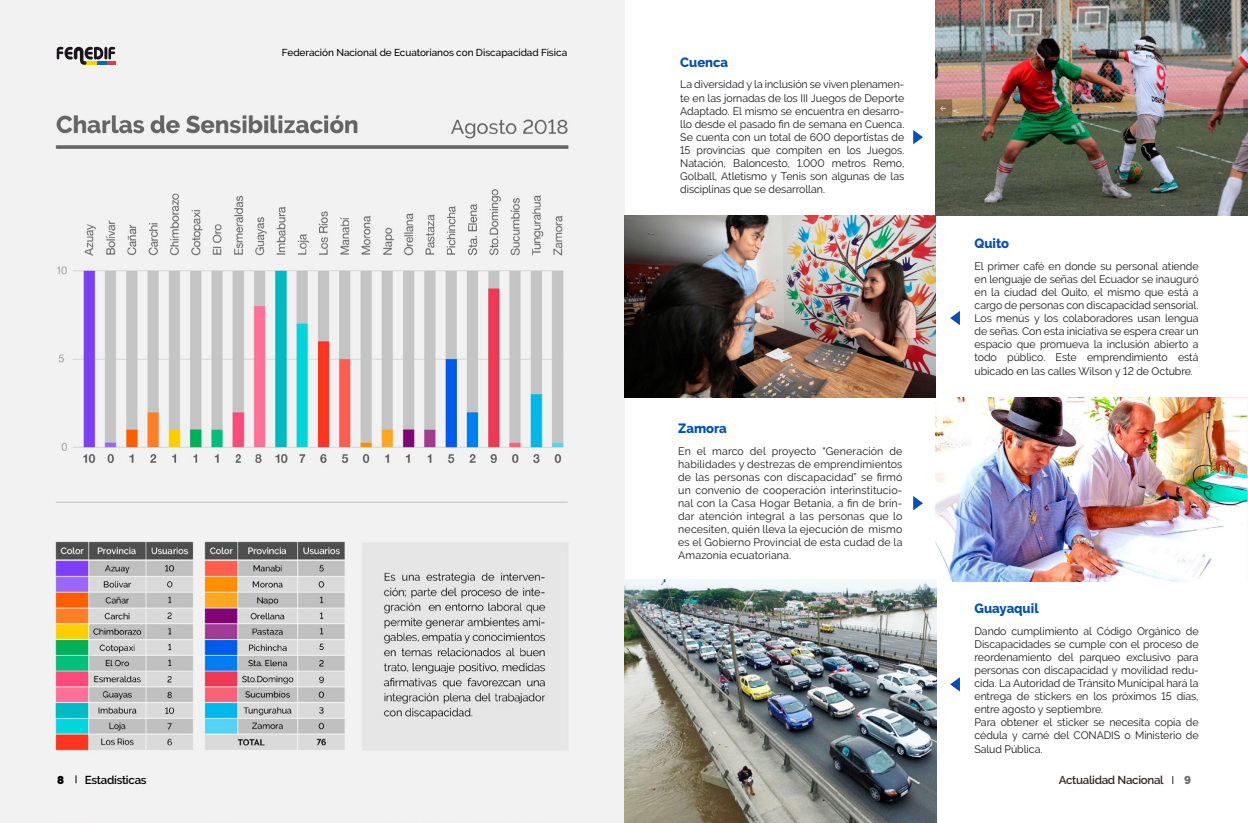
<style>
.page{position:relative;width:1248px;height:823px;background:#fff}
.page>*{position:absolute;margin:0;border:0;box-sizing:border-box;transform-origin:0 0}
.t1{font:800 13.4px "Raleway";color:#004fb4}
.t2{font:600 11.5px "Raleway";letter-spacing:-.025em;color:#2f2722}
.t3{font:600 11.5px "Raleway";letter-spacing:-.025em;color:#000}
.t4{font:900 11.5px "Raleway";color:#000}
.t5{font:900 11.5px "Raleway";color:#706f6f}
.t6{font:10.9px/13.1px "Raleway";letter-spacing:-.005em;color:#1a181b;text-align:justify}
.t7{font:500 10px "Raleway";letter-spacing:-.005em;color:#000}
</style>
<div class="page">
<img style="left:0;top:0;width:624px;height:822px">
<svg style="left:913px;top:130px;width:9px;height:14px"></svg>
<svg style="left:913px;top:496px;width:9px;height:14px"></svg>
<svg style="left:950px;top:311px;width:9px;height:14px"></svg>
<svg style="left:950px;top:678px;width:9px;height:13px"></svg>
<img style="left:935px;top:0;width:312px;height:215px">
<img style="left:935px;top:397px;width:312px;height:184px">
<img style="left:624px;top:579px;width:312px;height:243px">
<img style="left:624px;top:215px;width:311px;height:182px">
<svg style="left:57px;top:47px;width:58px;height:18px"></svg>
<p class="t7" style="left:282px;top:47px;width:287px">Federación Nacional de Ecuatorianos con Discapacidad Física</p>
<p class="t1" style="left:680px;top:54px;width:49px">Cuenca</p>
<p class="t6" style="left:680px;top:78px;width:226px">La diversidad y la inclusión se viven plenamen&shy;te en las jornadas de los III Juegos de Deporte Adaptado. El mismo se encuentra en desarro&shy;llo desde el pasado fin de semana en Cuenca.<br>Se cuenta con un total de 600 deportistas de 15 provincias que compiten en los Juegos.<br>Natación, Baloncesto, 1.000 metros Remo, Golball, Atletismo y Tenis son algunas de las disciplinas que se desarrollan.</p>
<p class="t1" style="left:678px;top:420px;width:50px">Zamora</p>
<p class="t6" style="left:678px;top:444px;width:226px">En el marco del proyecto “Generación de habilidades y destrezas de emprendimientos de las personas con discapacidad” se firmó un convenio de cooperación interinstitucio&shy;nal con la Casa Hogar Betania, a fin de brin&shy;dar atención integral a las personas que lo necesiten, quién lleva la ejecución de mismo es el Gobierno Provincial de esta cudad de la Amazonía ecuatoriana.</p>
<p class="t1" style="left:974px;top:236px;width:36px">Quito</p>
<p class="t6" style="left:974px;top:259px;width:226px">El primer café en donde su personal atiende en lenguaje de señas del Ecuador se inauguró en la ciudad del Quito, el mismo que está a cargo de personas con discapacidad sensorial.<br>Los menús y los colaboradores usan lengua de señas. Con esta iniciativa se espera crear un espacio que promueva la inclusión abierto a todo público. Este emprendimiento está ubicado en las calles Wilson y 12 de Octubre.</p>
<p class="t1" style="left:974px;top:600px;width:66px">Guayaquil</p>
<p class="t6" style="left:974px;top:624px;width:226px;text-align:left">Dando cumplimiento al Código Orgánico de Discapacidades se cumple con el proceso de reordenamiento del parqueo exclusivo para personas con discapacidad y movilidad redu&shy;cida. La Autoridad de Tránsito Municipal hará la entrega de stickers en los próximos 15 días, entre agosto y septiembre.<br>Para obtener el sticker se necesita copia de cédula y carné del CONADIS o Ministerio de Salud Pública.</p>
<p class="t3" style="left:85px;top:772px;width:63px">Estadísticas</p>
<p class="t2" style="left:1058px;top:772px;width:106px">Actualidad Nacional</p>
<p class="t4" style="left:57px;top:772px;width:9px">8</p>
<p class="t5" style="left:1183px;top:772px;width:8px">9</p>
</div>
